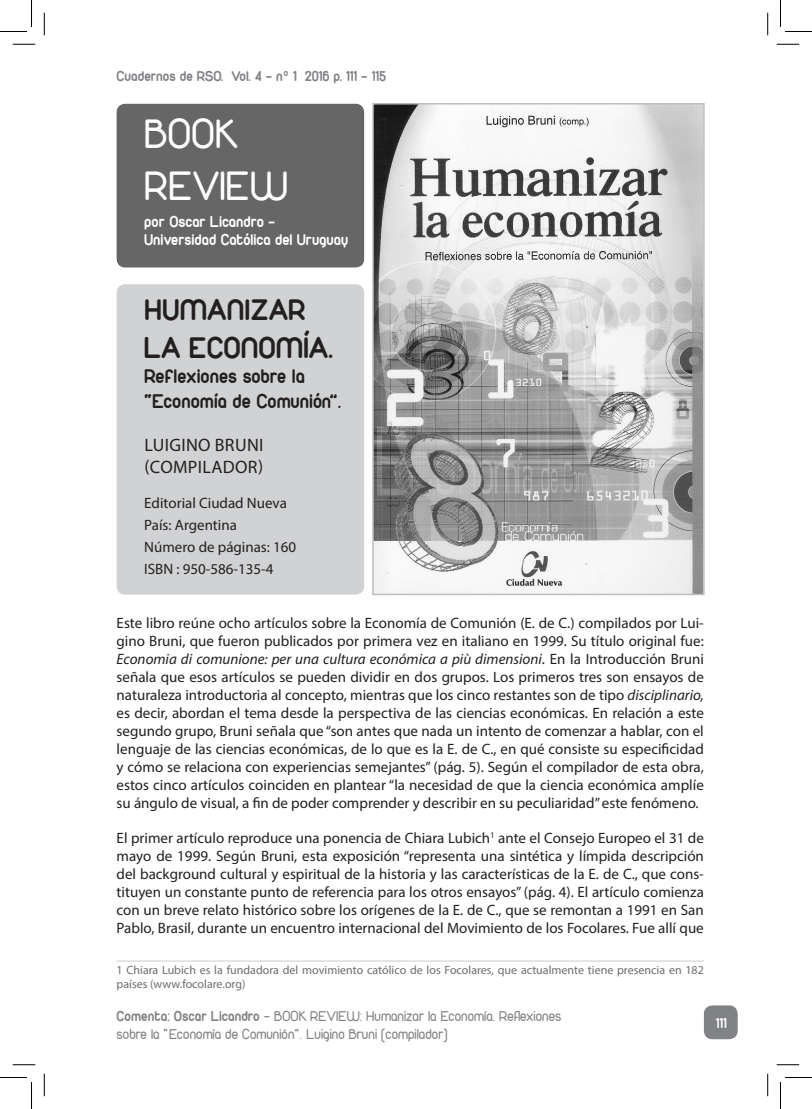
<style>
.page{position:relative;width:812px;height:1109px;background:#fff}
.page>*{position:absolute;margin:0;border:0;box-sizing:border-box;transform-origin:0 0}
.TITULO{font:43.5px/52.2px "Duepuntozero";color:#fff}
.SUBTITULO{font:31.5px/37.8px "Duepuntozerobold";color:#231f20}
.SUBTITULO-2{font:21px/25.2px "Duepuntozerobold";color:#231f20}
.SUBTITULO-3{font:18px/21.6px "Myriad Pro";letter-spacing:.02em;color:#231f20}
.TITULO-2{font:16.5px/18px "Duepuntozerobold";color:#fff}
.t1{font:15px/18px "Myriad Pro";color:#231f20;text-align:justify}
.t2{font:15px/18px "Duepuntozero";color:#808285}
.t3{font:15px "Duepuntozerobold";color:#808285}
.t4{font:15px "Duepuntozerobold";color:#fff}
.NOTA_AL_PIE{font:12px/14.4px "Myriad Pro";color:#6c6d70}
.s1{font-style:italic}
.s2{font-family:"Duepuntozerobold"}
</style>
<div class="page">
<div style="left:703px;top:1005px;width:34px;height:34px;background:#808285;border-radius:9px"></div>
<div style="left:117px;top:104px;width:247px;height:163px;background:#666;border-radius:9px"></div>
<div style="left:117px;top:284px;width:247px;height:311px;background:#d1d2d4;border-radius:9px"></div>
<hr style="left:117px;top:960px;width:586px;height:2px;background:#d1d2d4">
<img style="left:375px;top:106px;width:326px;height:486px">
<div style="left:372px;top:103px;width:332px;height:492px;border:2px solid #bcbdc0"></div>
<svg style="left:13px;top:44px;width:22px;height:1px"></svg>
<svg style="left:776px;top:44px;width:23px;height:1px"></svg>
<svg style="left:13px;top:1064px;width:22px;height:1px"></svg>
<svg style="left:776px;top:1064px;width:23px;height:1px"></svg>
<svg style="left:44px;top:13px;width:1px;height:22px"></svg>
<svg style="left:44px;top:1074px;width:1px;height:22px"></svg>
<svg style="left:767px;top:13px;width:1px;height:22px"></svg>
<svg style="left:767px;top:1074px;width:1px;height:22px"></svg>
<svg style="left:0;top:0;width:32px;height:32px"></svg>
<svg style="left:0;top:1077px;width:32px;height:32px"></svg>
<svg style="left:780px;top:0;width:31px;height:32px"></svg>
<svg style="left:780px;top:1077px;width:31px;height:32px"></svg>
<p class="t3" style="left:117px;top:68px;width:271px">Cuadernos de RSO. Vol. 4 - nº 1 2016 p. 111 - 115</p>
<p class="TITULO" style="left:144px;top:109px;width:145px">BOOK<br>REVIEW</p>
<p class="TITULO-2" style="left:144px;top:212px;width:205px">por Oscar Licandro -<br>Universidad Católica del Uruguay</p>
<p class="SUBTITULO" style="left:144px;top:290px;width:190px">HUMANIZAR<br>LA ECONOMÍA.</p>
<p class="SUBTITULO-2" style="left:144px;top:363px;width:198px">Reflexiones sobre la “Economía de Comunión”.</p>
<p class="SUBTITULO-3" style="left:144px;top:434px;width:120px">LUIGINO BRUNI (COMPILADOR)</p>
<p class="t1" style="left:144px;top:493px;width:144px">Editorial Ciudad Nueva</p>
<p class="t1" style="left:144px;top:516px;width:94px">País: Argentina</p>
<p class="t1" style="left:144px;top:538px;width:153px">Número de páginas: 160</p>
<p class="t1" style="left:144px;top:560px;width:131px">ISBN : 950-586-135-4</p>
<p class="t1" style="left:117px;top:614px;width:588px">Este libro reúne ocho artículos sobre la Economía de Comunión (E. de C.) compilados por Lui&shy;gino Bruni, que fueron publicados por primera vez en italiano en 1999. Su título original fue:<br><span class="s1">Economia di comunione: per una cultura económica a più dimensioni</span>. En la Introducción Bruni señala que esos artículos se pueden dividir en dos grupos. Los primeros tres son ensayos de naturaleza introductoria al concepto, mientras que los cinco restantes son de tipo <span class="s1">disciplinario, </span>es decir, abordan el tema desde la perspectiva de las ciencias económicas. En relación a este segundo grupo, Bruni señala que “son antes que nada un intento de comenzar a hablar, con el lenguaje de las ciencias económicas, de lo que es la E. de C., en qué consiste su especificidad y cómo se relaciona con experiencias semejantes” (pág. 5). Según el compilador de esta obra, estos cinco artículos coinciden en plantear “la necesidad de que la ciencia económica amplíe su ángulo de visual, a fin de poder comprender y describir en su peculiaridad” este fenómeno.</p>
<p class="t1" style="left:117px;top:829px;width:588px">El primer artículo reproduce una ponencia de Chiara Lubich<sup>1</sup> ante el Consejo Europeo el 31 de mayo de 1999. Según Bruni, esta exposición “representa una sintética y límpida descripción del background cultural y espiritual de la historia y las características de la E. de C., que cons&shy;tituyen un constante punto de referencia para los otros ensayos” (pág. 4). El artículo comienza con un breve relato histórico sobre los orígenes de la E. de C., que se remontan a 1991 en San Pablo, Brasil, durante un encuentro internacional del Movimiento de los Focolares. Fue allí que</p>
<p class="NOTA_AL_PIE" style="left:117px;top:962px;width:588px">1 Chiara Lubich es la fundadora del movimiento católico de los Focolares, que actualmente tiene presencia en 182 países (www.focolare.org)</p>
<p class="t2" style="left:117px;top:1008px;width:446px"><span class="s2">Comenta: Oscar Licandro</span> - BOOK REVIEW: Humanizar la Economía. Reflexiones sobre la “Economía de Comunión”. Luigino Bruni (compilador)</p>
<p class="t4" style="left:715px;top:1014px;width:13px">111</p>
</div>
